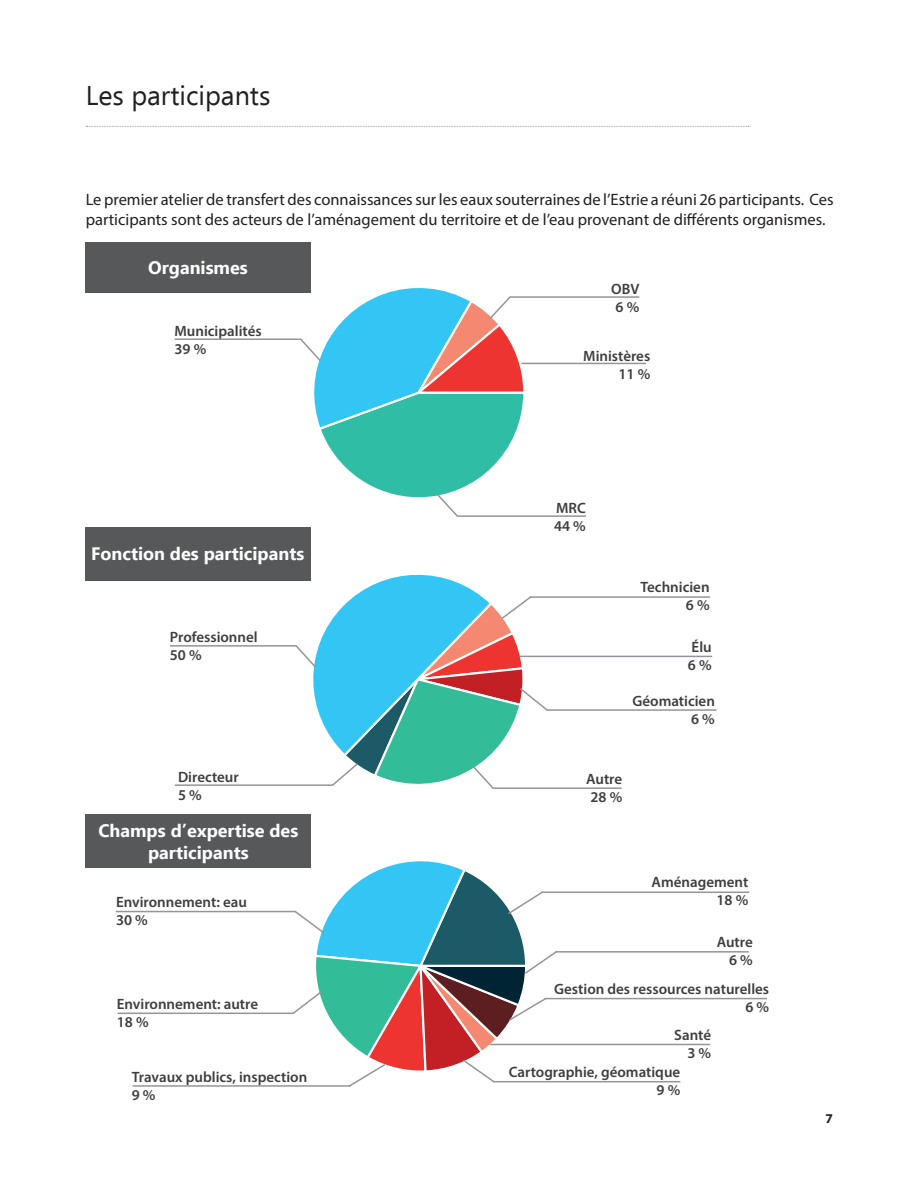
<style>
.page{position:relative;width:918px;height:1188px;background:#fff}
.page>*{position:absolute;margin:0;border:0;box-sizing:border-box;transform-origin:0 0}
.t1{font:27px "Ebrima";color:#231f20}
.t2{font:700 18px/21.6px "Ebrima";color:#fff;text-align:center}
.t3{font:16.5px/19.8px "Myriad Pro";color:#231f20}
.t4{font:600 15px/18px "Myriad Pro";color:#3e3e3f}
.t5{font:700 13.5px "Myriad Pro";color:#231f20}
</style>
<div class="page">
<svg style="left:275px;top:535px;width:287px;height:280px"></svg>
<svg style="left:86px;top:126px;width:663px;height:1px"></svg>
<div style="left:85px;top:242px;width:226px;height:51px;background:#57585a"></div>
<div style="left:85px;top:527px;width:225px;height:53px;background:#57585a"></div>
<div style="left:86px;top:815px;width:225px;height:53px;background:#57585a"></div>
<hr style="left:521px;top:363px;width:125px;height:1px;background:#939598">
<hr style="left:510px;top:296px;width:129px;height:2px;background:#939598">
<hr style="left:547px;top:709px;width:169px;height:2px;background:#939598">
<hr style="left:530px;top:596px;width:180px;height:2px;background:#939598">
<hr style="left:175px;top:784px;width:158px;height:2px;background:#939598">
<hr style="left:520px;top:656px;width:192px;height:1px;background:#939598">
<hr style="left:133px;top:1085px;width:218px;height:2px;background:#939598">
<hr style="left:556px;top:951px;width:193px;height:2px;background:#939598">
<hr style="left:490px;top:1044px;width:220px;height:1px;background:#939598">
<hr style="left:545px;top:998px;width:222px;height:1px;background:#939598">
<hr style="left:493px;top:1081px;width:187px;height:1px;background:#939598">
<hr style="left:541px;top:892px;width:208px;height:1px;background:#939598">
<hr style="left:118px;top:1013px;width:176px;height:1px;background:#939598">
<hr style="left:457px;top:515px;width:129px;height:2px;background:#939598">
<hr style="left:175px;top:338px;width:126px;height:2px;background:#939598">
<svg style="left:298px;top:288px;width:228px;height:229px"></svg>
<hr style="left:493px;top:787px;width:129px;height:2px;background:#939598">
<svg style="left:330px;top:584px;width:220px;height:231px"></svg>
<hr style="left:170px;top:645px;width:126px;height:2px;background:#939598">
<svg style="left:294px;top:643px;width:24px;height:26px"></svg>
<hr style="left:116px;top:911px;width:180px;height:1px;background:#939598">
<svg style="left:291px;top:861px;width:268px;height:226px"></svg>
<h1 class="t1" style="left:86px;top:76px;width:186px">Les participants</h1>
<p class="t3" style="left:86px;top:189px;width:749px">Le premier atelier de transfert des connaissances sur les eaux souterraines de l’Estrie a réuni 26 participants. Ces participants sont des acteurs de l’aménagement du territoire et de l’eau provenant de différents organismes.</p>
<p class="t2" style="left:148px;top:257px;width:101px">Organismes</p>
<p class="t4" style="left:611px;top:279px;width:30px">OBV<br>6 %</p>
<p class="t4" style="left:175px;top:321px;width:89px">Municipalités<br>39 %</p>
<p class="t4" style="left:583px;top:347px;width:69px;text-align:right">Ministères<br>11 %</p>
<p class="t2" style="left:91px;top:543px;width:215px">Fonction des participants</p>
<p class="t4" style="left:170px;top:628px;width:89px">Professionnel<br>50 %</p>
<p class="t4" style="left:178px;top:768px;width:62px">Directeur<br>5 %</p>
<p class="t2" style="left:98px;top:819px;width:201px">Champs d’expertise des participants</p>
<p class="t4" style="left:116px;top:893px;width:132px">Environnement: eau<br>30 %</p>
<p class="t4" style="left:117px;top:995px;width:143px">Environnement: autre<br>18 %</p>
<p class="t4" style="left:132px;top:1068px;width:177px">Travaux publics, inspection<br>9 %</p>
<p class="t4" style="left:554px;top:498px;width:33px">MRC<br>44 %</p>
<p class="t4" style="left:641px;top:578px;width:71px;text-align:right">Technicien<br>6 %</p>
<p class="t4" style="left:688px;top:638px;width:25px">Élu<br>6 %</p>
<p class="t4" style="left:632px;top:691px;width:84px;text-align:right">Géomaticien<br>6 %</p>
<p class="t4" style="left:586px;top:769px;width:38px">Autre<br>28 %</p>
<p class="t4" style="left:652px;top:873px;width:98px;text-align:right">Aménagement<br>18 %</p>
<p class="t4" style="left:717px;top:933px;width:38px;text-align:right">Autre<br>6 %</p>
<p class="t4" style="left:554px;top:979px;width:217px;text-align:right">Gestion des ressources naturelles<br>6 %</p>
<p class="t4" style="left:674px;top:1026px;width:38px;text-align:right">Santé<br>3 %</p>
<p class="t4" style="left:509px;top:1063px;width:173px;text-align:right">Cartographie, géomatique<br>9 %</p>
<p class="t5" style="left:825px;top:1109px;width:9px">7</p>
</div>
